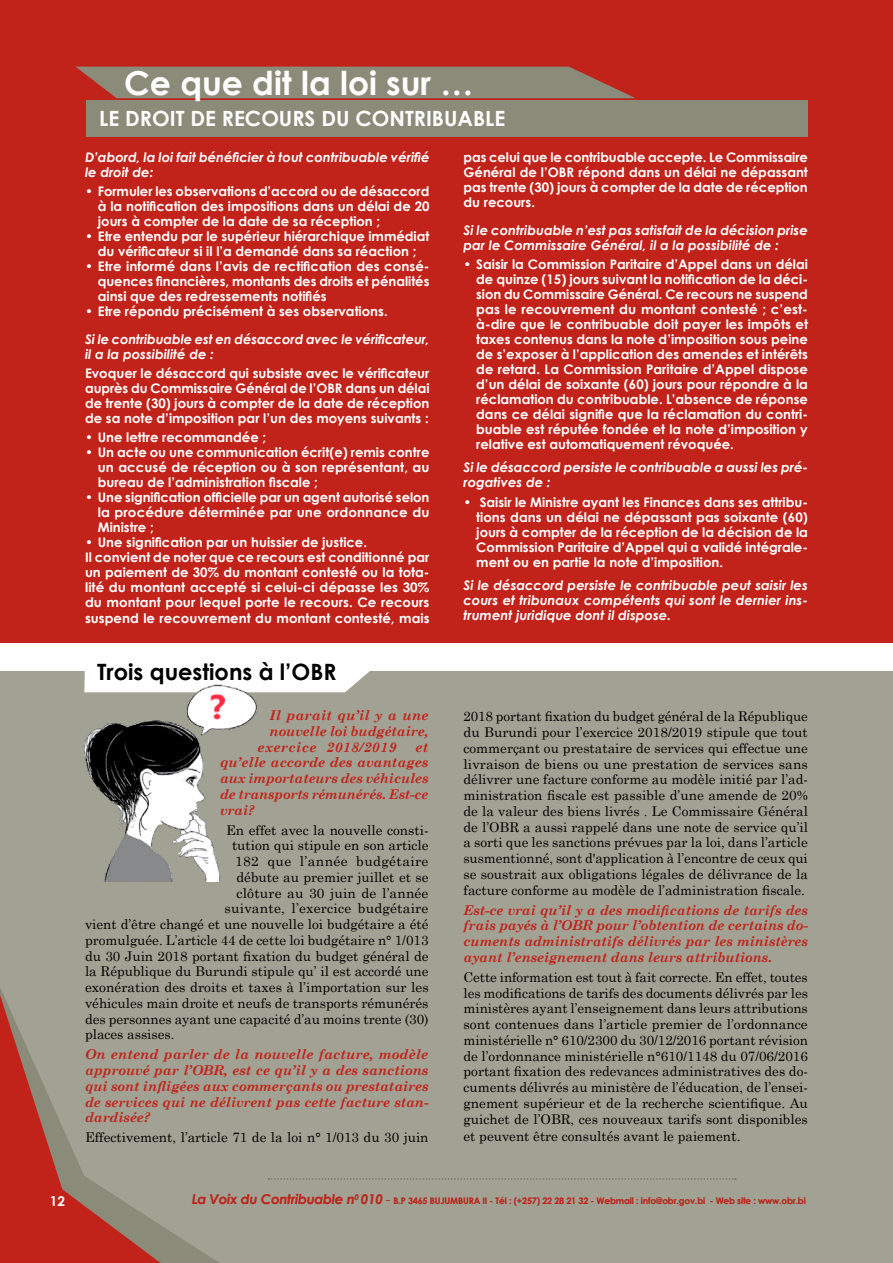
<style>
.page{position:relative;width:893px;height:1263px;background:#fff}
.page>*{position:absolute;margin:0;border:0;box-sizing:border-box;transform-origin:0 0}
.t1{font:700 33px "Century Gothic";color:#fff}
.t2{font:700 22.5px "Century Gothic";color:#000}
.t3{font:700 21px "Century Gothic";color:#fff}
.t4{font:13.5px/15.8px "Century Schoolbook";color:#000;text-align:justify}
.t5{font:italic 700 13.5px/15.8px "Century Schoolbook";letter-spacing:-.01em;color:#c1231b;text-align:justify}
.t6{font:13.5px "Century Schoolbook";letter-spacing:.03em;color:#000}
.t7{font:italic 700 13.5px "Century Schoolbook";letter-spacing:.025em;color:#c1231b}
.t8{font:700 13.5px "Century Gothic";color:#fff}
.t9{font:700 13.2px/15px "Century Gothic";color:#fff;text-align:justify}
.t10{font:italic 700 13.2px/15px "Century Gothic";color:#fff}
.t11{font:700 9px "Century Gothic";letter-spacing:-.02em;color:#c1231b}
.s1{font-size:14.7px}
.s2{font-style:italic;font-size:13.5px}
.s3{font-weight:400;font-size:13.5px}
</style>
<div class="page">
<div style="left:0;top:0;width:893px;height:642px;background:#c1231b"></div>
<div style="left:86px;top:100px;width:722px;height:36px;background:#8b8b7a"></div>
<svg style="left:76px;top:67px;width:559px;height:31px;background:#908171"></svg>
<div style="left:0;top:671px;width:893px;height:592px;background:#a2a294"></div>
<svg style="left:84px;top:671px;width:286px;height:21px;background:#f7f7f6"></svg>
<svg style="left:162px;top:1226px;width:56px;height:37px;fill:#8b8b7a"></svg>
<svg style="left:0;top:990px;width:162px;height:273px"></svg>
<img style="left:84px;top:679px;width:195px;height:203px">
<img style="left:209px;top:693px;width:15px;height:28px">
<h1 class="t1" style="left:124px;top:58px;width:351px">Ce que dit la loi sur …</h1>
<h3 class="t3" style="left:99px;top:102px;width:408px">LE DROIT DE RECOURS DU CONTRIBUABLE</h3>
<p class="t10" style="left:85px;top:149px;width:346px">D’abord, la loi fait bénéficier à tout contribuable vérifié le droit de:</p>
<p class="t9" style="left:98px;top:183px;width:333px;text-indent:-13px">• Formuler les observations d’accord ou de désaccord à la notification des impositions dans un délai de 20 jours à compter de la date de sa réception ;</p>
<p class="t9" style="left:85px;top:228px;width:346px;text-align:center">• Etre entendu par le supérieur hiérarchique immédiat du vérificateur si il l’a demandé dans sa réaction ;</p>
<p class="t9" style="left:98px;top:258px;width:333px;text-indent:-13px">• Etre informé dans l’avis de rectification des consé&shy;quences financières, montants des droits et pénalités ainsi que des redressements notifiés</p>
<p class="t9" style="left:85px;top:303px;width:304px">• Etre répondu précisément à ses observations.</p>
<p class="t10" style="left:85px;top:331px;width:346px">Si le contribuable est en désaccord avec le vérificateur, il a la possibilité de :</p>
<p class="t9" style="left:85px;top:365px;width:346px">Evoquer le désaccord qui subsiste avec le vérificateur auprès du Commissaire Général de l’OBR dans un délai de trente (30) jours à compter de la date de réception de sa note d’imposition par l’un des moyens suivants :</p>
<p class="t9" style="left:85px;top:430px;width:183px">• Une lettre recommandée ;</p>
<p class="t9" style="left:98px;top:445px;width:333px;text-indent:-13px">• Un acte ou une communication écrit(e) remis contre un accusé de réception ou à son représentant, au bureau de l’administration fiscale ;</p>
<p class="t9" style="left:98px;top:490px;width:333px;text-indent:-13px">• Une signification officielle par un agent autorisé selon la procédure déterminée par une ordonnance du Ministre ;</p>
<p class="t9" style="left:85px;top:535px;width:346px;text-align:left">• Une signification par un huissier de justice.<br>Il convient de noter que ce recours est conditionné par un paiement de 30% du montant contesté ou la tota&shy;lité du montant accepté si celui-ci dépasse les 30% du montant pour lequel porte le recours. Ce recours suspend le recouvrement du montant contesté, mais</p>
<h2 class="t2" style="left:97px;top:655px;width:241px">Trois questions à l’OBR</h2>
<p class="t5" style="left:270px;top:707px;width:161px">Il parait qu’il y a une</p>
<p class="t5" style="left:270px;top:722px;width:161px">nouvelle loi budgétaire,</p>
<p class="t7" style="left:258px;top:736px;width:140px">exercice 2018/2019</p>
<p class="t5" style="left:220px;top:738px;width:210px;text-indent:195px">et qu’elle accorde des avantages aux importateurs des véhicules de transports rémunérés. Est-ce vrai?</p>
<p class="t4" style="left:226px;top:821px;width:204px">En effet avec la nouvelle consti-</p>
<p class="t4" style="left:232px;top:836px;width:198px">tution qui stipule en son article</p>
<p class="t6" style="left:235px;top:850px;width:195px">182 que l’année budgétaire</p>
<p class="t4" style="left:237px;top:868px;width:193px">débute au premier juillet et se</p>
<p class="t4" style="left:237px;top:884px;width:193px">clôture au 30 juin de l’année</p>
<p class="t4" style="left:225px;top:899px;width:205px">suivante, l’exercice budgétaire</p>
<p class="t4" style="left:85px;top:915px;width:345px">vient d’être changé et une nouvelle loi budgétaire a été</p>
<p class="t4" style="left:85px;top:931px;width:345px">promulguée. L’article 44 de cette loi budgétaire n° 1/013</p>
<p class="t4" style="left:85px;top:947px;width:345px">du 30 Juin 2018 portant fixation du budget général de</p>
<p class="t4" style="left:85px;top:962px;width:345px">la République du Burundi stipule qu’ il est accordé une</p>
<p class="t4" style="left:85px;top:978px;width:345px">exonération des droits et taxes à l’importation sur les</p>
<p class="t4" style="left:85px;top:994px;width:345px">véhicules main droite et neufs de transports rémunérés</p>
<p class="t4" style="left:85px;top:1010px;width:345px">des personnes ayant une capacité d’au moins trente (30)</p>
<p class="t4" style="left:85px;top:1025px;width:91px">places assises.</p>
<p class="t5" style="left:85px;top:1046px;width:345px">On entend parler de la nouvelle facture, modèle approuvé par l’OBR, est ce qu’il y a des sanctions qui sont infligées aux commerçants ou prestataires de services qui ne délivrent pas cette facture stan&shy;dardisée?</p>
<p class="t4" style="left:85px;top:1128px;width:345px">Effectivement, l’article 71 de la loi n° 1/013 du 30 juin</p>
<p class="t9" style="left:463px;top:149px;width:346px">pas celui que le contribuable accepte. Le Commissaire Général de l’OBR répond dans un délai ne dépassant pas trente (30) jours à compter de la date de réception du recours.</p>
<p class="t10" style="left:463px;top:222px;width:346px">Si le contribuable n’est pas satisfait de la décision prise par le Commissaire Général, il a la possibilité de :</p>
<p class="t9" style="left:476px;top:256px;width:333px;text-indent:-13px">• Saisir la Commission Paritaire d’Appel dans un délai de quinze (15) jours suivant la notification de la déci&shy;sion du Commissaire Général. Ce recours ne suspend pas le recouvrement du montant contesté ; c’est&shy;à-dire que le contribuable doit payer les impôts et taxes contenus dans la note d’imposition sous peine de s’exposer à l’application des amendes et intérêts de retard. La Commission Paritaire d’Appel dispose d’un délai de soixante (60) jours pour répondre à la réclamation du contribuable. L’absence de réponse dans ce délai signifie que la réclamation du contri&shy;buable est réputée fondée et la note d’imposition y relative est automatiquement révoquée.</p>
<p class="t10" style="left:463px;top:460px;width:346px">Si le désaccord persiste le contribuable a aussi les pré&shy;rogatives de :</p>
<p class="t9" style="left:476px;top:494px;width:333px;text-indent:-13px">• Saisir le Ministre ayant les Finances dans ses attribu&shy;tions dans un délai ne dépassant pas soixante (60) jours à compter de la réception de la décision de la Commission Paritaire d’Appel qui a validé intégrale&shy;ment ou en partie la note d’imposition.</p>
<p class="t10" style="left:463px;top:577px;width:346px;text-align:justify">Si le désaccord persiste le contribuable peut saisir les cours et tribunaux compétents qui sont le dernier ins&shy;trument juridique dont il dispose.</p>
<p class="t4" style="left:463px;top:707px;width:346px">2018 portant fixation du budget général de la République du Burundi pour l’exercice 2018/2019 stipule que tout commerçant ou prestataire de services qui effectue une livraison de biens ou une prestation de services sans délivrer une facture conforme au modèle initié par l’ad&shy;ministration fiscale est passible d’une amende de 20% de la valeur des biens livrés . Le Commissaire Général de l’OBR a aussi rappelé dans une note de service qu’il a sorti que les sanctions prévues par la loi, dans l’article susmentionné, sont d'application à l’encontre de ceux qui se soustrait aux obligations légales de délivrance de la facture conforme au modèle de l’administration fiscale.</p>
<p class="t5" style="left:463px;top:901px;width:346px">Est-ce vrai qu’il y a des modifications de tarifs des frais payés à l’OBR pour l’obtention de certains do&shy;cuments administratifs délivrés par les ministères ayant l’enseignement dans leurs attributions.</p>
<p class="t4" style="left:463px;top:968px;width:346px">Cette information est tout à fait correcte. En effet, toutes les modifications de tarifs des documents délivrés par les ministères ayant l’enseignement dans leurs attributions sont contenues dans l’article premier de l’ordonnance ministérielle n° 610/2300 du 30/12/2016 portant révision de l’ordonnance ministérielle n°610/1148 du 07/06/2016 portant fixation des redevances administratives des do&shy;cuments délivrés au ministère de l’éducation, de l’ensei&shy;gnement supérieur et de la recherche scientifique. Au guichet de l’OBR, ces nouveaux tarifs sont disponibles</p>
<p class="t4" style="left:463px;top:1127px;width:279px">et peuvent être consultés avant le paiemen<span class="s1">t.</span></p>
<p class="t8" style="left:50px;top:1190px;width:17px">12</p>
<p class="t11" style="left:192px;top:1194px;width:616px"><span class="s2">La Voix du Contribuable n</span><sup>0</sup> <span class="s2">010</span> <span class="s3">-</span> B.P 3465 BUJUMBURA II - Tél : (+257) 22 28 21 32 - Webmail : info@obr.gov.bi - Web site : www.obr.bi</p>
<p class="t8" style="left:50px;top:1190px;width:17px">12</p>
</div>
